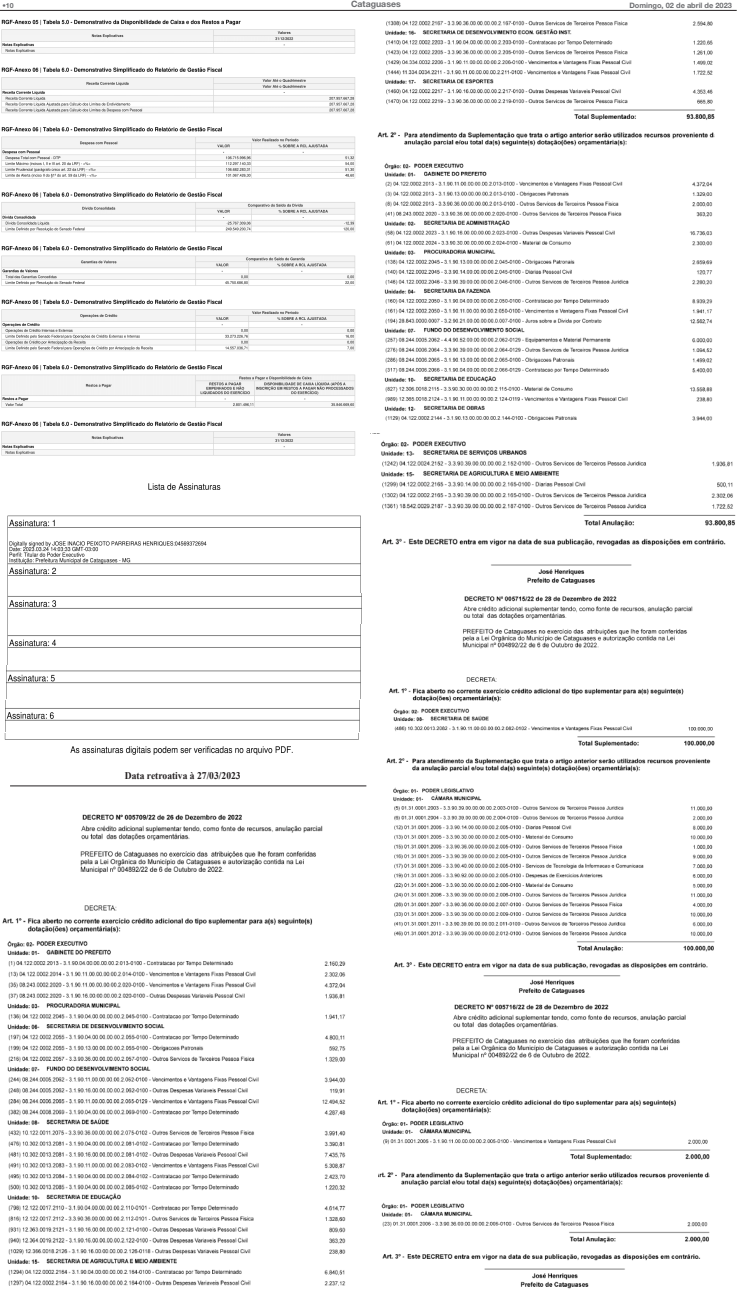
<style>
.page{position:relative;width:737px;height:1290px;background:#fff}
.page>*{position:absolute;margin:0;border:0;box-sizing:border-box;transform-origin:0 0}
.No_Spacing{font:700 10.24px "Times New Roman";color:#231f20;scale:.93 1}
.t1{font:700 8.75px "Helvetica Neue LT Std";color:#6c6d70}
.t2{font:700 7.44px "Helvetica Neue LT Std";color:#6c6d70}
.No_Spacing-2{font:700 7px "Helvetica Neue LT Std";color:#6c6d70}
</style>
<div class="page">
<hr style="left:0;top:10px;width:736px;height:1px;background:#231f20">
<img style="left:1px;top:19px;width:354px;height:437px">
<hr style="left:10px;top:785px;width:356px;height:1px;background:#231f20">
<img style="left:2px;top:814px;width:344px;height:472px">
<img style="left:377px;top:21px;width:338px;height:400px">
<img style="left:491px;top:564px;width:141px;height:20px">
<img style="left:386px;top:596px;width:329px;height:373px">
<img style="left:378px;top:1004px;width:332px;height:257px">
<img style="left:381px;top:440px;width:355px;height:106px">
<img style="left:483px;top:975px;width:138px;height:20px">
<img style="left:484px;top:1268px;width:141px;height:21px">
<img style="left:6px;top:483px;width:356px;height:215px">
<img style="left:5px;top:700px;width:355px;height:31px">
<img style="left:4px;top:733px;width:355px;height:22px">
<p class="No_Spacing-2" style="left:2px;top:1px;width:13px">•10</p>
<p class="t1" style="left:351px;top:-1px;width:51px">Cataguases</p>
<p class="t2" style="left:629px;top:1px;width:104px">Domingo, 02 de abril de 2023</p>
<p class="No_Spacing" style="left:125px;top:768px;width:126px">Data retroativa à 27/03/2023</p>
</div>
